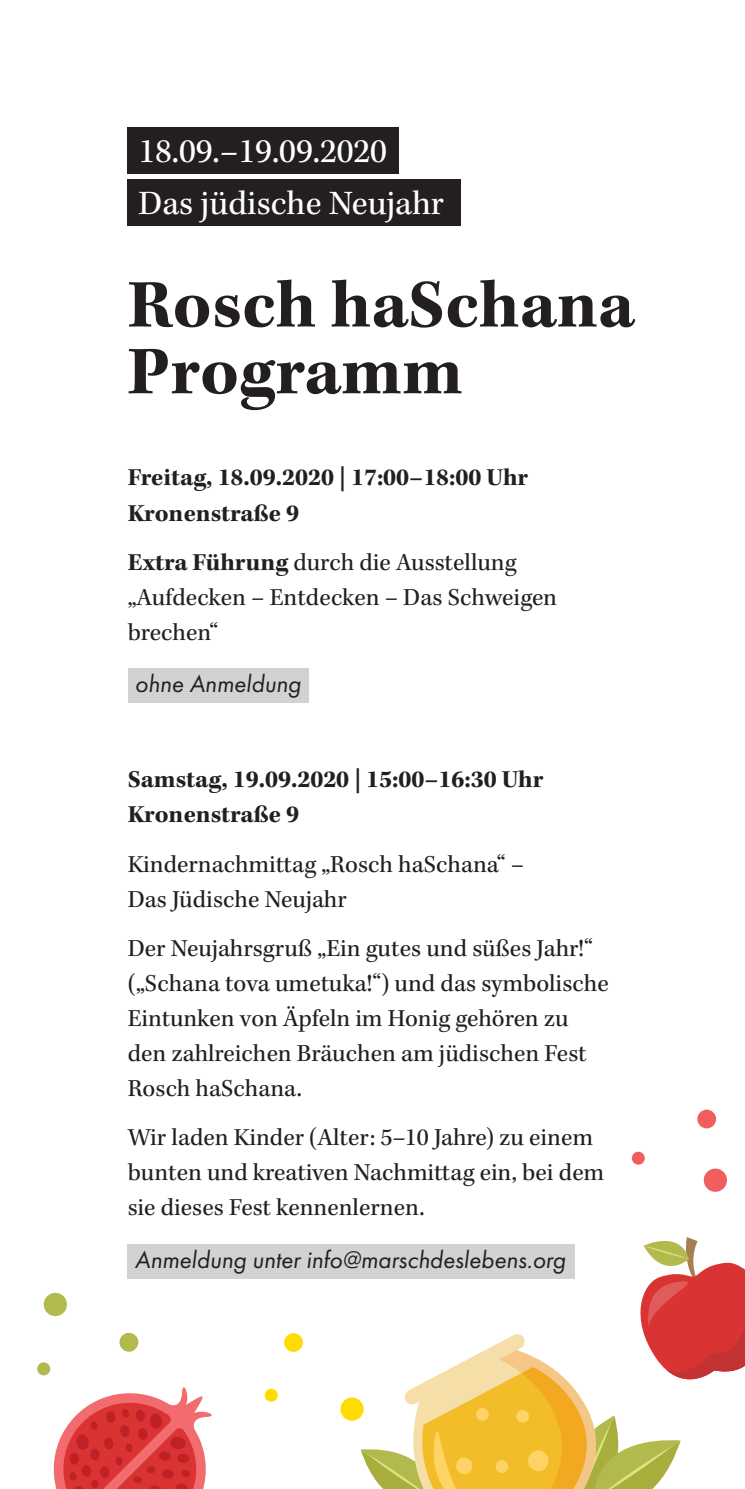
<style>
.page{position:relative;width:745px;height:1489px;background:#fff}
.page>*{position:absolute;margin:0;border:0;box-sizing:border-box;transform-origin:0 0}
.t1{font:700 70px "Kepler Std";color:#231f20}
.t2{font:35px "Kepler Std";color:#fff}
.t3{font:25px/35px "Kepler Std";color:#231f20}
.t4{font:700 25px "Kepler Std";color:#231f20}
.t5{font:italic 25px "Futura PT";color:#231f20}
.s1{font-weight:700}
</style>
<div class="page">
<svg style="left:53px;top:1387px;width:159px;height:101px"></svg>
<div style="left:177px;top:1453px;width:12px;height:10px;background:#bf2126;border-radius:50%"></div>
<div style="left:128px;top:668px;width:180px;height:35px;background:#d1d2d4"></div>
<div style="left:128px;top:1243px;width:446px;height:35px;background:#d1d2d4"></div>
<div style="left:128px;top:128px;width:270px;height:46px;background:#231f20"></div>
<div style="left:128px;top:180px;width:333px;height:46px;background:#231f20"></div>
<svg style="left:360px;top:1237px;width:384px;height:251px"></svg>
<div style="left:284px;top:1332px;width:19px;height:19px;background:#ffdc01;border-radius:50%"></div>
<div style="left:340px;top:1397px;width:23px;height:23px;background:#ffdc01;border-radius:50%"></div>
<div style="left:697px;top:1109px;width:18px;height:19px;background:#f05e5e;border-radius:50%"></div>
<div style="left:703px;top:1168px;width:23px;height:23px;background:#f05e5e;border-radius:50%"></div>
<div style="left:631px;top:1151px;width:13px;height:13px;background:#f05e5e;border-radius:50%"></div>
<div style="left:119px;top:1332px;width:19px;height:19px;background:#b3ba4d;border-radius:50%"></div>
<div style="left:44px;top:1292px;width:23px;height:23px;background:#b3ba4d;border-radius:50%"></div>
<div style="left:37px;top:1362px;width:13px;height:13px;background:#b3ba4d;border-radius:50%"></div>
<div style="left:264px;top:1388px;width:13px;height:13px;background:#ffdc01;border-radius:50%"></div>
<p class="t2" style="left:138px;top:131px;width:250px">18.09.–19.09.2020</p>
<p class="t2" style="left:138px;top:183px;width:307px">Das jüdische Neujahr</p>
<p class="t1" style="left:128px;top:265px;width:508px">Rosch haSchana</p>
<p class="t1" style="left:128px;top:331px;width:336px">Programm</p>
<p class="t4" style="left:128px;top:463px;width:402px">Freitag, 18.09.2020 | 17:00–18:00 Uhr</p>
<p class="t4" style="left:128px;top:498px;width:173px">Kronenstraße 9</p>
<p class="t3" style="left:128px;top:545px;width:430px"><span class="s1">Extra Führung</span> durch die Ausstellung „Aufdecken – Entdecken – Das Schweigen brechen“</p>
<p class="t5" style="left:135px;top:669px;width:167px">ohne Anmeldung</p>
<p class="t4" style="left:128px;top:765px;width:417px">Samstag, 19.09.2020 | 15:00–16:30 Uhr</p>
<p class="t4" style="left:128px;top:800px;width:173px">Kronenstraße 9</p>
<p class="t3" style="left:128px;top:847px;width:398px">Kindernachmittag „Rosch haSchana“ –<br>Das Jüdische Neujahr</p>
<p class="t3" style="left:128px;top:931px;width:482px">Der Neujahrsgruß „Ein gutes und süßes Jahr!“ („Schana tova umetuka!“) und das symbolische Eintunken von Äpfeln im Honig gehören zu den zahlreichen Bräuchen am jüdischen Fest Rosch haSchana.</p>
<p class="t3" style="left:128px;top:1120px;width:478px">Wir laden Kinder (Alter: 5–10 Jahre) zu einem bunten und kreativen Nachmittag ein, bei dem sie dieses Fest kennenlernen.</p>
<p class="t5" style="left:135px;top:1244px;width:432px">Anmeldung unter info@marschdeslebens.org</p>
</div>
